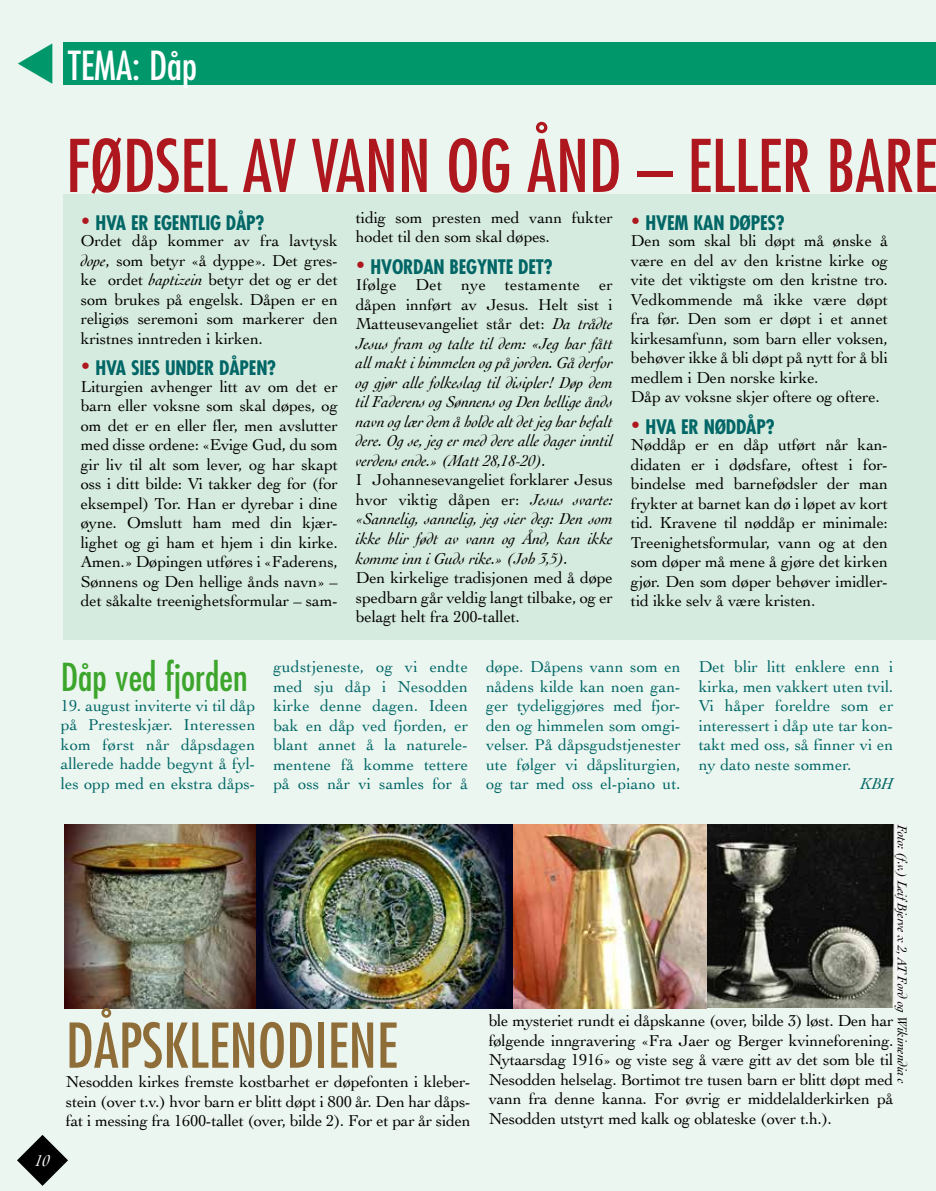
<style>
.page{position:relative;width:936px;height:1191px;background:#fff}
.page>*{position:absolute;margin:0;border:0;box-sizing:border-box;transform-origin:0 0}
.t1{font:condensed 70.5px "Futura";letter-spacing:-.005em;color:#ae171e}
.t2{font:condensed 60px "Futura";color:#8e6d38}
.t3{font:48px "Monotype Sorts";color:#00976a}
.t4{font:condensed 39px "Futura";color:#fff}
.t5{font:condensed 37.5px "Futura";color:#3ca52b}
.t6{font:700 condensed 19.5px "Futura";letter-spacing:-.01em;color:#066}
.t7{font:16.5px/19.5px "Cochin";letter-spacing:-.01em;color:#000;text-align:justify}
.t8{font:16.5px/19.5px "Cochin";color:#066;text-align:justify}
.t9{font:italic 16.5px/19.5px "Cochin";letter-spacing:-.01em;color:#000;text-align:justify}
.t10{font:italic 16.5px "Cochin";color:#066}
.t11{font:italic 16.5px "Cochin";color:#fff}
.t12{font:italic 13.5px "Cochin";color:#000}
.s1{font-style:italic}
.s2{font-style:normal}
</style>
<div class="page">
<div style="left:0;top:0;width:935px;height:1191px;background:#ecf6f0"></div>
<svg style="left:17px;top:1135px;width:51px;height:50px"></svg>
<div style="left:64px;top:194px;width:840px;height:445px;background:#d6ebe0"></div>
<div style="left:904px;top:194px;width:31px;height:445px;background:#d6ebe0"></div>
<img style="left:64px;top:824px;width:446px;height:184px">
<img style="left:510px;top:824px;width:391px;height:184px">
<img style="left:705px;top:901px;width:21px;height:68px">
<div style="left:64px;top:43px;width:871px;height:42px;background:#00976a"></div>
<h3 class="t3" style="left:14px;top:85px;width:44px;rotate:-90deg">s</h3>
<h3 class="t4" style="left:68px;top:41px;width:130px">TEMA: Dåp</h3>
<h1 class="t1" style="left:66px;top:121px;width:873px">FØDSEL AV VANN OG ÅND – ELLER BARE</h1>
<p class="t6" style="left:81px;top:210px;width:185px"><sup>•</sup> HVA ER EGENTLIG DÅP?</p>
<p class="t7" style="left:81px;top:230px;width:259px">Ordet dåp kommer av fra lavtysk <span class="s1">dope</span>, som betyr «å dyppe». Det gres&shy;ke ordet <span class="s1">baptizein</span> betyr det og er det som brukes på engelsk. Dåpen er en religiøs seremoni som markerer den kristnes inntreden i kirken.</p>
<p class="t6" style="left:81px;top:355px;width:197px"><sup>•</sup> HVA SIES UNDER DÅPEN?</p>
<p class="t7" style="left:81px;top:376px;width:258px">Liturgien avhenger litt av om det er barn eller voksne som skal døpes, og om det er en eller fler, men avslutter med disse ordene: «Evige Gud, du som gir liv til alt som lever, og har skapt oss i ditt bilde: Vi takker deg for (for eksempel) Tor. Han er dyrebar i dine øyne. Omslutt ham med din kjær&shy;lighet og gi ham et hjem i din kirke.<br>Amen.» Døpingen utføres i «Faderens, Sønnens og Den hellige ånds navn» – det såkalte treenighetsformular – sam-</p>
<p class="t7" style="left:356px;top:207px;width:258px">tidig som presten med vann fukter hodet til den som skal døpes.</p>
<p class="t6" style="left:356px;top:254px;width:198px"><sup>•</sup> HVORDAN BEGYNTE DET?</p>
<p class="t9" style="left:356px;top:274px;width:258px"><span class="s2">Ifølge Det nye testamente er dåpen innført av Jesus. Helt sist i Matteusevangeliet står det:</span> Da trådte Jesus fram og talte til dem: «Jeg har fått all makt i himmelen og på jorden. Gå derfor og gjør alle folkeslag til disipler! Døp dem til Faderens og Sønnens og Den hellige ånds navn og lær dem å holde alt det jeg har befalt dere. Og se, jeg er med dere alle dager inntil verdens ende.» (Matt 28,18-20).</p>
<p class="t9" style="left:356px;top:469px;width:258px"><span class="s2">I Johannesevangeliet forklarer Jesus hvor viktig dåpen er:</span> Jesus svarte: «Sannelig, sannelig, jeg sier deg: Den som ikke blir født av vann og Ånd, kan ikke komme inn i Guds rike.» (Joh 3,5).</p>
<p class="t7" style="left:356px;top:567px;width:258px">Den kirkelige tradisjonen med å døpe spedbarn går veldig langt tilbake, og er belagt helt fra 200-tallet.</p>
<p class="t6" style="left:631px;top:210px;width:155px"><sup>•</sup> HVEM KAN DØPES?</p>
<p class="t7" style="left:631px;top:230px;width:259px;text-align:left">Den som skal bli døpt må ønske å være en del av den kristne kirke og vite det viktigste om den kristne tro.<br>Vedkommende må ikke være døpt fra før. Den som er døpt i et annet kirkesamfunn, som barn eller voksen, behøver ikke å bli døpt på nytt for å bli medlem i Den norske kirke.<br>Dåp av voksne skjer oftere og oftere.</p>
<p class="t6" style="left:631px;top:414px;width:145px"><sup>•</sup> HVA ER NØDDÅP?</p>
<p class="t7" style="left:631px;top:434px;width:258px">Nøddåp er en dåp utført når kan&shy;didaten er i dødsfare, oftest i for&shy;bindelse med barnefødsler der man frykter at barnet kan dø i løpet av kort tid. Kravene til nøddåp er minimale:<br>Treenighetsformular, vann og at den som døper må mene å gjøre det kirken gjør. Den som døper behøver imidler&shy;tid ikke selv å være kristen.</p>
<h3 class="t5" style="left:61px;top:653px;width:188px">Dåp ved fjorden</h3>
<p class="t8" style="left:61px;top:695px;width:196px">19. august inviterte vi til dåp på Presteskjær. Interessen kom først når dåpsdagen allerede hadde begynt å fyl&shy;les opp med en ekstra dåps-</p>
<p class="t8" style="left:273px;top:656px;width:196px">gudstjeneste, og vi endte med sju dåp i Nesodden kirke denne dagen. Ideen bak en dåp ved fjorden, er blant annet å la naturele&shy;mentene få komme tettere på oss når vi samles for å</p>
<p class="t8" style="left:486px;top:656px;width:196px">døpe. Dåpens vann som en nådens kilde kan noen gan&shy;ger tydeliggjøres med fjor&shy;den og himmelen som omgi&shy;velser. På dåpsgudstjenester ute følger vi dåpsliturgien, og tar med oss el-piano ut.</p>
<p class="t8" style="left:698px;top:656px;width:196px">Det blir litt enklere enn i kirka, men vakkert uten tvil.<br>Vi håper foreldre som er interessert i dåp ute tar kon&shy;takt med oss, så finner vi en ny dato neste sommer.</p>
<p class="t10" style="left:860px;top:772px;width:34px">KBH</p>
<p class="t11" style="left:35px;top:1149px;width:16px">10</p>
<h2 class="t2" style="left:66px;top:1007px;width:333px">DÅPSKLENODIENE</h2>
<p class="t7" style="left:66px;top:1071px;width:406px">Nesodden kirkes fremste kostbarhet er døpefonten i kleber&shy;stein (over t.v.) hvor barn er blitt døpt i 800 år. Den har dåps&shy;fat i messing fra 1600-tallet (over, bilde 2). For et par år siden</p>
<p class="t12" style="left:911px;top:825px;width:260px;rotate:90deg">Foto: (f.v.) LeifBjerve x 2, AT Ford og Wikimendia c</p>
<p class="t7" style="left:488px;top:1010px;width:406px">ble mysteriet rundt ei dåpskanne (over, bilde 3) løst. Den har følgende inngravering «Fra Jaer og Berger kvinneforening.<br>Nytaarsdag 1916» og viste seg å være gitt av det som ble til Nesodden helselag. Bortimot tre tusen barn er blitt døpt med vann fra denne kanna. For øvrig er middelalderkirken på Nesodden utstyrt med kalk og oblateske (over t.h.).</p>
</div>
